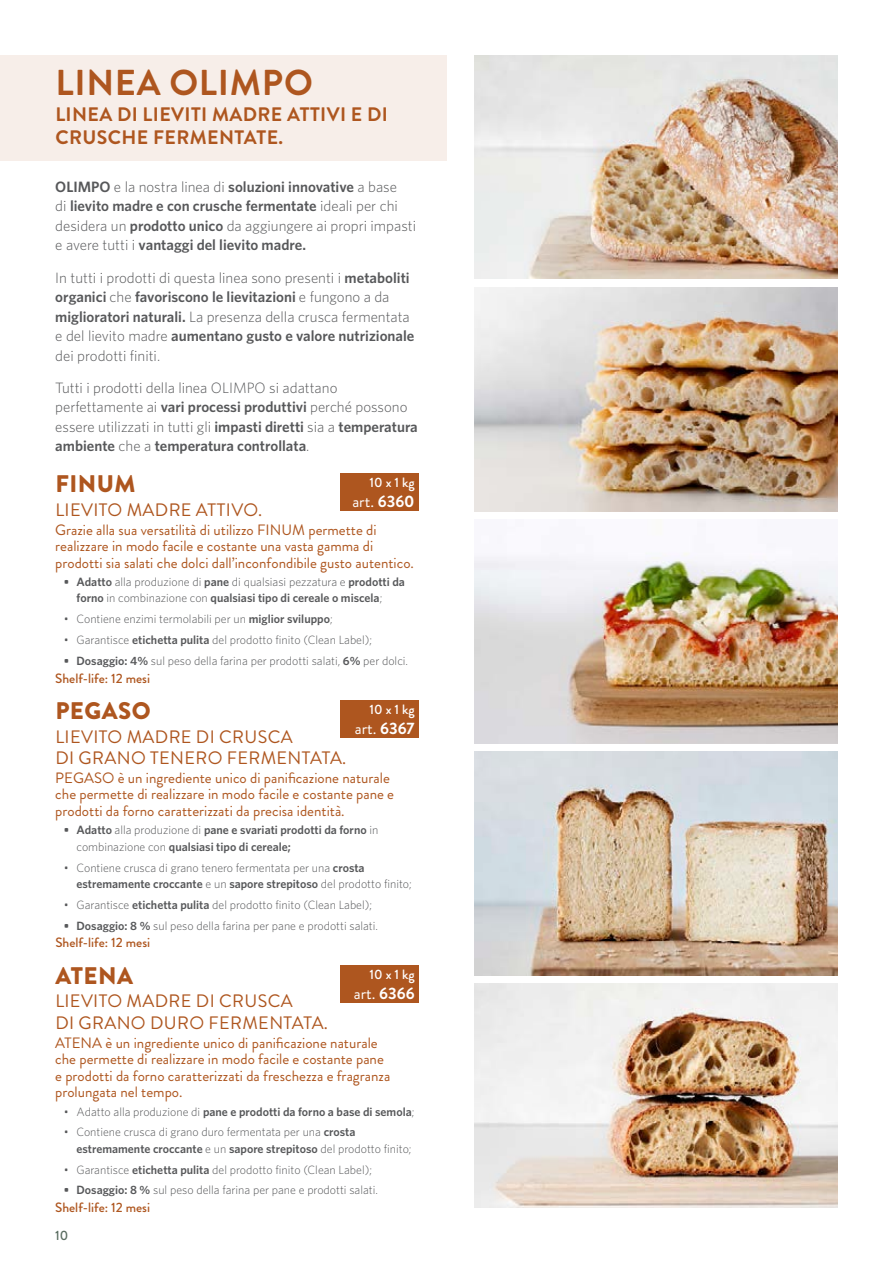
<style>
.page{position:relative;width:893px;height:1263px;background:#fff}
.page>*{position:absolute;margin:0;border:0;box-sizing:border-box;transform-origin:0 0}
.TITOLI_PARAGRAFO{font:700 36px "Brandon Grotesque";letter-spacing:.02em;color:#ae561f}
.Nomi_prodotti{font:900 24px "Brandon Grotesque";letter-spacing:.02em;color:#ae561f}
.TITOLI_PARAGRAFO-2{font:700 19.5px/23.4px "Brandon Grotesque";letter-spacing:.02em;color:#ae561f}
.TITOLI_PARAGRAFO-3{font:18px "Brandon Grotesque";letter-spacing:.02em;color:#ae561f}
.t1{font:16.5px "Brandon Grotesque";color:#fff}
.Paragrato-8pt_light{font:15px/16.5px "Brandon Grotesque";color:#ae561f}
.Paragrafo{font:300 15px/19.5px "Whitney HTF";color:#57585a}
.Paragrafo-2{font:600 15px/19.5px "Whitney HTF";color:#57585a}
.Sottotitolo_prodotti{font:500 13.5px "Brandon Grotesque";color:#ae561f}
.t2{font:500 13.5px "Brandon Grotesque";color:#fff}
.t3{font:500 13.5px "Brandon Grotesque";color:#5a6d61}
.t4{font:300 12px/16.5px "Whitney HTF";color:#57585a}
.t5{font:600 12px/16.5px "Whitney HTF";color:#57585a}
.s1{font-weight:300}
.s2{font-weight:600}
.s3{font-weight:700}
</style>
<div class="page">
<div style="left:0;top:55px;width:446px;height:105px;background:#f7eee9"></div>
<img style="left:474px;top:287px;width:364px;height:224px">
<img style="left:474px;top:553px;width:364px;height:190px">
<img style="left:474px;top:55px;width:364px;height:224px">
<img style="left:474px;top:752px;width:364px;height:223px">
<img style="left:474px;top:984px;width:364px;height:224px">
<div style="left:341px;top:473px;width:78px;height:38px;background:#ae561f"></div>
<div style="left:341px;top:700px;width:78px;height:38px;background:#ae561f"></div>
<div style="left:341px;top:965px;width:78px;height:38px;background:#ae561f"></div>
<p class="TITOLI_PARAGRAFO" style="left:56px;top:57px;width:259px">LINEA OLIMPO</p>
<p class="TITOLI_PARAGRAFO-2" style="left:55px;top:102px;width:334px">LINEA DI LIEVITI MADRE ATTIVI E DI<br>CRUSCHE FERMENTATE.</p>
<p class="Paragrafo-2" style="left:55px;top:176px;width:362px">OLIMPO <span class="s1">e la nostra linea di</span> soluzioni innovative <span class="s1">a base<br>di</span> lievito madre e con crusche fermentate <span class="s1">ideali per chi desidera un</span> prodotto unico <span class="s1">da aggiungere ai propri impasti e avere tutti i</span> vantaggi del lievito madre.</p>
<p class="Paragrafo" style="left:55px;top:267px;width:361px">In tutti i prodotti di questa linea sono presenti i <span class="s2">metaboliti organici</span> che <span class="s2">favoriscono le lievitazioni</span> e fungono a da <span class="s2">miglioratori naturali.</span> La presenza della crusca fermentata e del lievito madre <span class="s2">aumentano gusto e valore nutrizionale </span>dei prodotti finiti.</p>
<p class="Paragrafo" style="left:55px;top:378px;width:364px">Tutti i prodotti della linea OLIMPO si adattano perfettamente ai <span class="s2">vari processi produttivi</span> perché possono essere utilizzati in tutti gli <span class="s2">impasti diretti</span> sia a <span class="s2">temperatura ambiente</span> che a <span class="s2">temperatura controllata</span>.</p>
<p class="Nomi_prodotti" style="left:55px;top:467px;width:82px">FINUM</p>
<p class="t2" style="left:370px;top:473px;width:46px">10 x 1 kg</p>
<p class="t1" style="left:352px;top:490px;width:64px">art. <span class="s3">6360</span></p>
<p class="TITOLI_PARAGRAFO-3" style="left:55px;top:497px;width:208px">LIEVITO MADRE ATTIVO.</p>
<p class="Paragrato-8pt_light" style="left:55px;top:521px;width:360px">Grazie alla sua versatilità di utilizzo FINUM permette di realizzare in modo facile e costante una vasta gamma di prodotti sia salati che dolci dall’inconfondibile gusto autentico.</p>
<p class="t5" style="left:77px;top:573px;width:330px;text-indent:-13px">• Adatto <span class="s1">alla produzione di</span> pane <span class="s1">di qualsiasi pezzatura e</span> prodotti da forno <span class="s1">in combinazione con</span> qualsiasi tipo di cereale o miscela<span class="s1">;</span></p>
<p class="t4" style="left:64px;top:611px;width:270px">• Contiene enzimi termolabili per un <span class="s2">miglior sviluppo</span>;</p>
<p class="t4" style="left:64px;top:631px;width:310px">• Garantisce <span class="s2">etichetta pulita</span> del prodotto finito (Clean Label);</p>
<p class="t4" style="left:64px;top:652px;width:346px"><span class="s2">• Dosaggio: 4%</span> sul peso della farina per prodotti salati, <span class="s2">6%</span> per dolci.</p>
<p class="Sottotitolo_prodotti" style="left:55px;top:669px;width:96px">Shelf-life: 12 mesi</p>
<p class="Nomi_prodotti" style="left:55px;top:694px;width:97px">PEGASO</p>
<p class="t2" style="left:370px;top:700px;width:46px">10 x 1 kg</p>
<p class="t1" style="left:355px;top:717px;width:61px">art. <span class="s3">6367</span></p>
<p class="TITOLI_PARAGRAFO-3" style="left:55px;top:724px;width:239px">LIEVITO MADRE DI CRUSCA</p>
<p class="TITOLI_PARAGRAFO-3" style="left:55px;top:745px;width:292px">DI GRANO TENERO FERMENTATA.</p>
<p class="Paragrato-8pt_light" style="left:55px;top:770px;width:340px">PEGASO è un ingrediente unico di panificazione naturale che permette di realizzare in modo facile e costante pane e prodotti da forno caratterizzati da precisa identità.</p>
<p class="t5" style="left:77px;top:821px;width:303px;text-indent:-13px">• Adatto <span class="s1">alla produzione di</span> pane e svariati prodotti da forno <span class="s1">in combinazione con</span> qualsiasi tipo di cereale;</p>
<p class="t4" style="left:77px;top:859px;width:337px;text-indent:-13px">• Contiene crusca di grano tenero fermentata per una <span class="s2">crosta estremamente croccante</span> e un <span class="s2">sapore strepitoso</span> del prodotto finito;</p>
<p class="t4" style="left:64px;top:896px;width:310px">• Garantisce <span class="s2">etichetta pulita</span> del prodotto finito (Clean Label);</p>
<p class="t4" style="left:64px;top:917px;width:316px"><span class="s2">• Dosaggio: 8 %</span> sul peso della farina per pane e prodotti salati.</p>
<p class="Sottotitolo_prodotti" style="left:55px;top:933px;width:96px">Shelf-life: 12 mesi</p>
<p class="Nomi_prodotti" style="left:55px;top:959px;width:79px">ATENA</p>
<p class="t2" style="left:370px;top:965px;width:46px">10 x 1 kg</p>
<p class="t1" style="left:354px;top:982px;width:62px">art. <span class="s3">6366</span></p>
<p class="TITOLI_PARAGRAFO-3" style="left:55px;top:989px;width:239px">LIEVITO MADRE DI CRUSCA</p>
<p class="TITOLI_PARAGRAFO-3" style="left:55px;top:1010px;width:274px">DI GRANO DURO FERMENTATA.</p>
<p class="Paragrato-8pt_light" style="left:55px;top:1034px;width:337px">ATENA è un ingrediente unico di panificazione naturale che permette di realizzare in modo facile e costante pane e prodotti da forno caratterizzati da freschezza e fragranza prolungata nel tempo.</p>
<p class="t5" style="left:64px;top:1103px;width:352px"><span class="s1">• Adatto alla produzione di</span> pane e prodotti da forno a base di semola<span class="s1">;</span></p>
<p class="t4" style="left:76px;top:1124px;width:337px;text-indent:-13px">• Contiene crusca di grano duro fermentata per una <span class="s2">crosta estremamente croccante</span> e un <span class="s2">sapore strepitoso</span> del prodotto finito;</p>
<p class="t4" style="left:64px;top:1161px;width:310px">• Garantisce <span class="s2">etichetta pulita</span> del prodotto finito (Clean Label);</p>
<p class="t4" style="left:64px;top:1182px;width:316px"><span class="s2">• Dosaggio: 8 %</span> sul peso della farina per pane e prodotti salati.</p>
<p class="Sottotitolo_prodotti" style="left:55px;top:1198px;width:96px">Shelf-life: 12 mesi</p>
<p class="t3" style="left:55px;top:1226px;width:15px">10</p>
</div>
